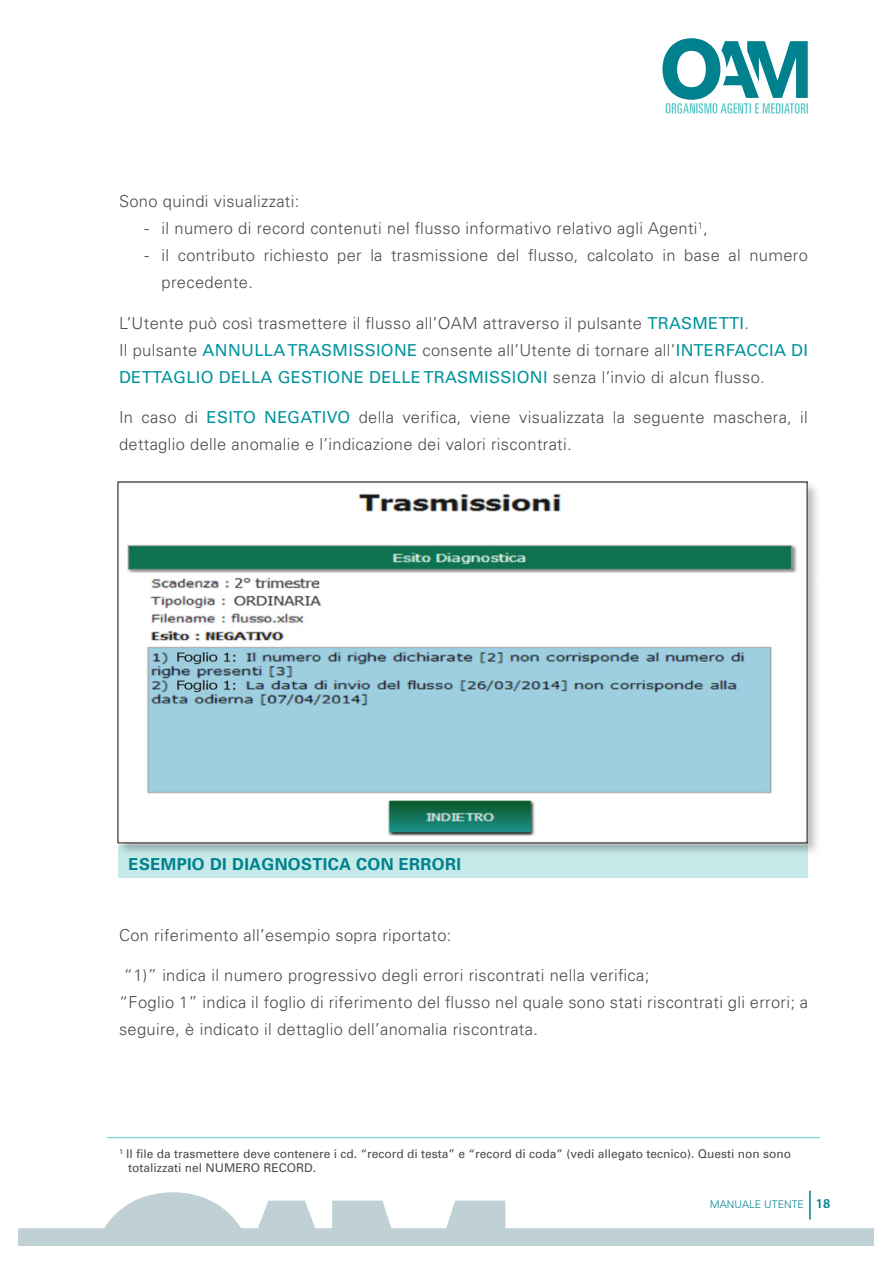
<style>
.page{position:relative;width:893px;height:1263px;background:#fff}
.page>*{position:absolute;margin:0;border:0;box-sizing:border-box;transform-origin:0 0}
.Stile_di_paragrafo_1{font:300 16.5px/27px "Univers";letter-spacing:.02em;color:#4b4c4d}
.Stile_di_paragrafo_1-2{font:500 16.5px/27px "Univers CE";letter-spacing:.02em;color:#00949d}
.Stile_di_paragrafo_1-3{font:700 16.5px "Univers";letter-spacing:.02em;color:#00818d}
.t1{font:12px/14.4px "Univers";color:#4b4c4d}
.t2{font:300 10.5px "Univers";color:#00818d}
.s1{font-family:"Univers CE";font-weight:500;color:#00949d}
.s2{font-family:"Univers";font-weight:300;color:#4b4c4d}
.s3{font-family:"Adobe Corp ID Myriad Sb";font-weight:400;font-size:13.5px}
</style>
<div class="page">
<hr style="left:809px;top:1191px;width:2px;height:28px;background:#00818d">
<svg style="left:662px;top:38px;width:146px;height:76px"></svg>
<svg style="left:18px;top:1192px;width:856px;height:54px"></svg>
<div style="left:118px;top:845px;width:690px;height:32px;background:#c6eaea"></div>
<div style="left:116px;top:480px;width:706px;height:377px;background:#231f20;opacity:.3"></div>
<img style="left:118px;top:482px;width:689px;height:362px">
<hr style="left:107px;top:1137px;width:713px;height:1px;background:#5ecbca">
<p class="Stile_di_paragrafo_1" style="left:119px;top:188px;width:182px">Sono quindi visualizzati:</p>
<p class="Stile_di_paragrafo_1" style="left:145px;top:215px;width:565px">- il numero di record contenuti nel flusso informativo relativo agli Agenti<sup>1</sup>,</p>
<p class="Stile_di_paragrafo_1" style="left:162px;top:242px;width:648px;text-indent:-17px">- il contributo richiesto per la trasmissione del flusso, calcolato in base al numero precedente.</p>
<p class="Stile_di_paragrafo_1" style="left:119px;top:310px;width:631px">L’Utente può così trasmettere il flusso all’OAM attraverso il pulsante <span class="s1">TRASMETTI</span>.</p>
<p class="Stile_di_paragrafo_1-2" style="left:119px;top:337px;width:690px"><span class="s2">Il pulsante</span> ANNULLA TRASMISSIONE <span class="s2">consente all’Utente di tornare all’</span>INTERFACCIA DI<br>DETTAGLIO DELLA GESTIONE DELLE TRASMISSIONI <span class="s2">senza l’invio di alcun flusso.</span></p>
<p class="Stile_di_paragrafo_1" style="left:119px;top:404px;width:690px">In caso di <span class="s1">ESITO NEGATIVO</span> della verifica, viene visualizzata la seguente maschera, il dettaglio delle anomalie e l’indicazione dei valori riscontrati.</p>
<p class="Stile_di_paragrafo_1-3" style="left:129px;top:854px;width:334px">ESEMPIO DI DIAGNOSTICA CON ERRORI</p>
<p class="Stile_di_paragrafo_1" style="left:119px;top:921px;width:334px">Con riferimento all’esempio sopra riportato:</p>
<p class="Stile_di_paragrafo_1" style="left:124px;top:962px;width:527px">“1)” indica il numero progressivo degli errori riscontrati nella verifica;</p>
<p class="Stile_di_paragrafo_1" style="left:119px;top:989px;width:690px">“Foglio 1” indica il foglio di riferimento del flusso nel quale sono stati riscontrati gli errori; a seguire, è indicato il dettaglio dell’anomalia riscontrata.</p>
<p class="t1" style="left:128px;top:1146px;width:665px;text-indent:-9px"><sup>1</sup> Il file da trasmettere deve contenere i cd. “record di testa” e “record di coda” (vedi allegato tecnico). Questi non sono totalizzati nel NUMERO RECORD.</p>
<p class="t2" style="left:710px;top:1198px;width:122px">MANUALE UTENTE <span class="s3">18</span></p>
</div>
